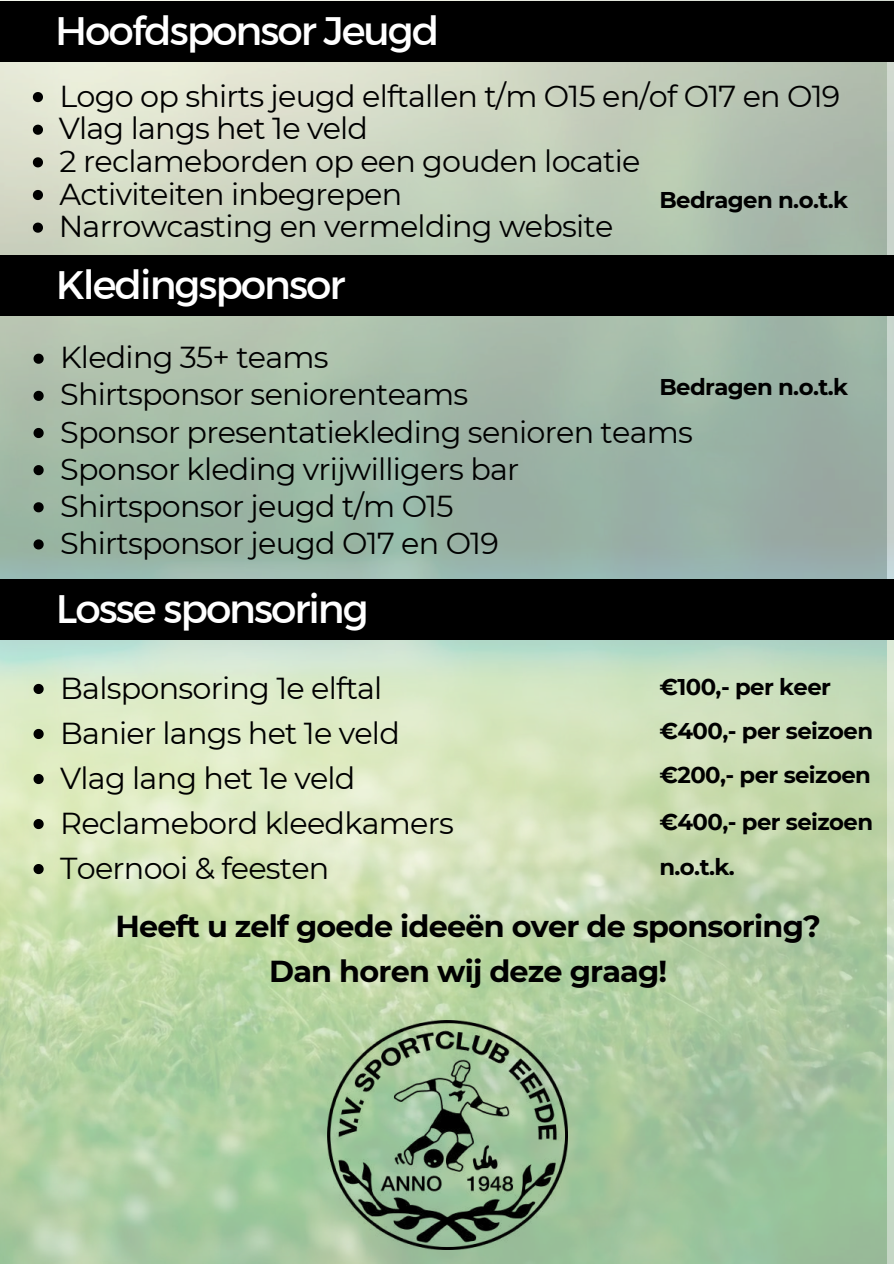
<style>
.page{position:relative;width:894px;height:1264px;background:#fff}
.page>*{position:absolute;margin:0;border:0;box-sizing:border-box;transform-origin:0 0}
.t1{font:40.5px "Kief Montaser Regular";letter-spacing:-.05em;color:#fff}
.t2{font:30.3px/37.2px "Montserrat";letter-spacing:-.025em;color:#000}
.t3{font:700 30.3px/45px "Montserrat";letter-spacing:-.025em;color:#000;text-align:center}
.t4{font:700 22.8px/44.1px "Montserrat";letter-spacing:-.025em;color:#000}
</style>
<div class="page">
<img style="left:0;top:62px;width:886px;height:1201px">
<div style="left:1px;top:255px;width:892px;height:60px;background:#000"></div>
<div style="left:1px;top:579px;width:892px;height:61px;background:#000"></div>
<svg style="left:34px;top:353px;width:10px;height:11px"></svg>
<svg style="left:34px;top:391px;width:10px;height:10px"></svg>
<svg style="left:34px;top:428px;width:10px;height:10px"></svg>
<svg style="left:34px;top:465px;width:10px;height:10px"></svg>
<svg style="left:34px;top:502px;width:10px;height:10px"></svg>
<svg style="left:34px;top:539px;width:10px;height:10px"></svg>
<svg style="left:34px;top:684px;width:10px;height:10px"></svg>
<svg style="left:34px;top:729px;width:10px;height:10px"></svg>
<svg style="left:34px;top:774px;width:10px;height:10px"></svg>
<svg style="left:34px;top:819px;width:10px;height:10px"></svg>
<svg style="left:34px;top:864px;width:10px;height:10px"></svg>
<svg style="left:33px;top:92px;width:10px;height:10px"></svg>
<svg style="left:33px;top:125px;width:10px;height:10px"></svg>
<svg style="left:33px;top:157px;width:10px;height:10px"></svg>
<svg style="left:33px;top:190px;width:10px;height:10px"></svg>
<svg style="left:33px;top:222px;width:10px;height:11px"></svg>
<div style="left:0;top:1px;width:893px;height:61px;background:#000"></div>
<img style="left:327px;top:1020px;width:240px;height:229px">
<h1 class="t1" style="left:55px;top:6px;width:386px">Hoofdsponsor Jeugd</h1>
<p class="t2" style="left:59px;top:79px;width:782px;line-height:32.7px">Logo op shirts jeugd elftallen t/m O15 en/of O17 en O19<br>Vlag langs het 1e veld<br>2 reclameborden op een gouden locatie<br>Activiteiten inbegrepen<br>Narrowcasting en vermelding website</p>
<p class="t4" style="left:659px;top:177px;width:190px">Bedragen n.o.t.k</p>
<h1 class="t1" style="left:56px;top:259px;width:291px">Kledingsponsor</h1>
<p class="t2" style="left:60px;top:339px;width:634px">Kleding 35+ teams<br>Shirtsponsor seniorenteams<br>Sponsor presentatiekleding senioren teams<br>Sponsor kleding vrijwilligers bar<br>Shirtsponsor jeugd t/m O15<br>Shirtsponsor jeugd O17 en O19</p>
<p class="t4" style="left:659px;top:365px;width:190px">Bedragen n.o.t.k</p>
<h1 class="t1" style="left:56px;top:584px;width:314px">Losse sponsoring</h1>
<p class="t2" style="left:60px;top:665px;width:395px;line-height:45px">Balsponsoring 1e elftal<br>Banier langs het 1e veld<br>Vlag lang het 1e veld<br>Reclamebord kleedkamers<br>Toernooi &amp; feesten</p>
<p class="t3" style="left:116px;top:903px;width:706px">Heeft u zelf goede ideeën over de sponsoring?<br>Dan horen wij deze graag!</p>
<p class="t4" style="left:659px;top:665px;width:215px">€100,- per keer €400,- per seizoen €200,- per seizoen</p>
<p class="t4" style="left:659px;top:799px;width:215px;line-height:45px">€400,- per seizoen n.o.t.k.</p>
</div>
